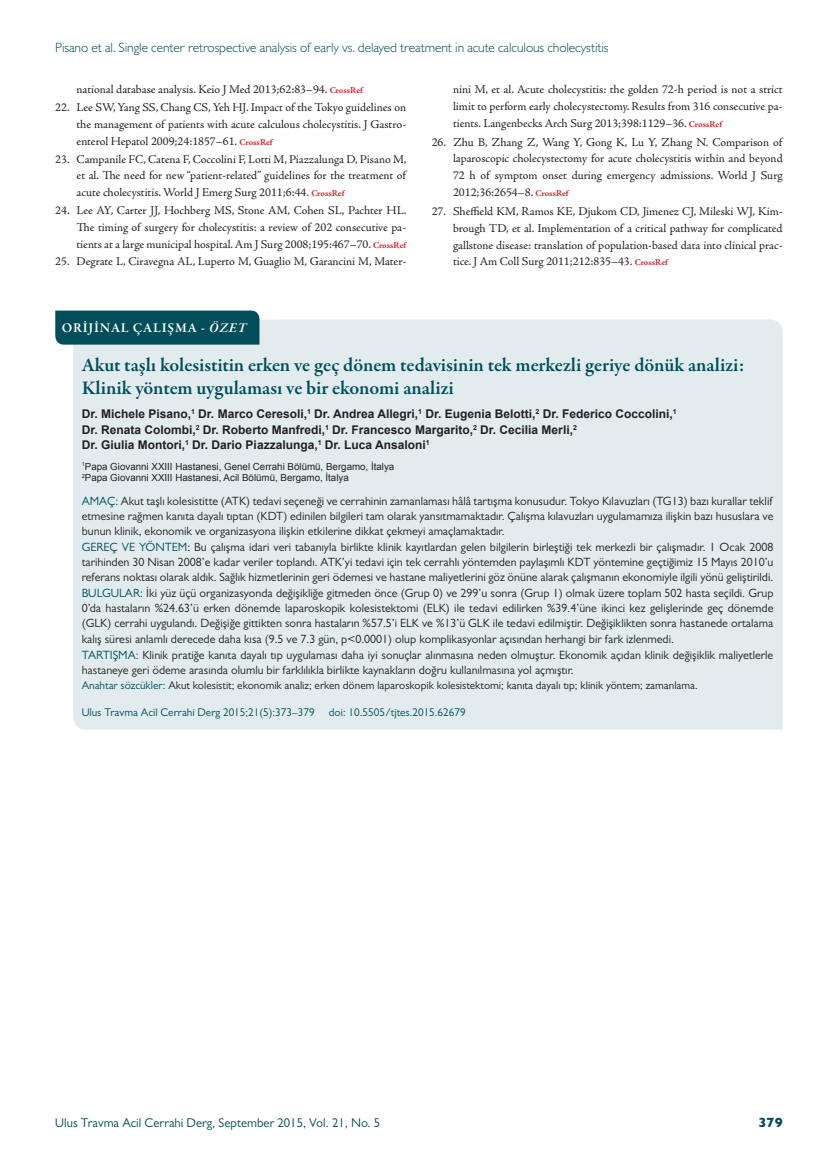
<style>
.page{position:relative;width:838px;height:1170px;background:#fff}
.page>*{position:absolute;margin:0;border:0;box-sizing:border-box;transform-origin:0 0}
.t1{font:600 19.5px/22.5px "Garamond Premr Pro";color:#004e59}
.t2{font:300 13.5px "Gill Sans MT Pro";letter-spacing:-.005em;color:#004e59}
.t3{font:600 13.5px "Garamond Premr Pro";letter-spacing:.055em;color:#fff}
.t4{font:800 13.5px "Gill Sans MT Pro";color:#004e59}
.t5{font:12.75px "Gill Sans MT Pro";color:#004e59}
.t6{font:12px/15px "Gill Sans MT Pro";color:#231f20;text-align:justify}
.t7{font:12px/17px "Adobe Jenson Pro";letter-spacing:-.005em;color:#231f20;text-align:justify}
.t8{font:700 12px/15.8px "Arial";color:#231f20}
.t9{font:11.25px "Gill Sans MT Pro";color:#231f20}
.t10{font:11.25px "Gill Sans MT Pro";color:#004e59}
.t11{font:9.75px/11.7px "Arial";color:#231f20}
.s1{font-weight:700;font-size:9px;color:#d1232a}
.s2{font-style:italic}
.s3{color:#004e59}
</style>
<div class="page">
<div style="left:73px;top:319px;width:709px;height:410px;background:#e2ecef"></div>
<div style="left:55px;top:310px;width:204px;height:34px;background:#004e59"></div>
<p class="t2" style="left:55px;top:39px;width:555px">Pisano et al. Single center retrospective analysis of early vs. delayed treatment in acute calculous cholecystitis</p>
<p class="t7" style="left:77px;top:81px;width:288px">national database analysis. Keio J Med 2013;62:83–94. <span class="s1">CrossRef</span></p>
<p class="t7" style="left:77px;top:99px;width:331px;text-indent:-21px">22. Lee SW, Yang SS, Chang CS, Yeh HJ. Impact of the Tokyo guidelines on the management of patients with acute calculous cholecystitis. J Gastro&shy;enterol Hepatol 2009;24:1857–61. <span class="s1">CrossRef</span></p>
<p class="t7" style="left:77px;top:151px;width:331px;text-indent:-21px">23. Campanile FC, Catena F, Coccolini F, Lotti M, Piazzalunga D, Pisano M, et al. The need for new “patient-related” guidelines for the treatment of acute cholecystitis. World J Emerg Surg 2011;6:44. <span class="s1">CrossRef</span></p>
<p class="t7" style="left:77px;top:202px;width:331px;text-indent:-21px">24. Lee AY, Carter JJ, Hochberg MS, Stone AM, Cohen SL, Pachter HL.<br>The timing of surgery for cholecystitis: a review of 202 consecutive pa&shy;tients at a large municipal hospital. Am J Surg 2008;195:467–70. <span class="s1">CrossRef</span></p>
<p class="t7" style="left:55px;top:253px;width:352px">25. Degrate L, Ciravegna AL, Luperto M, Guaglio M, Garancini M, Mater-</p>
<p class="t3" style="left:62px;top:320px;width:186px">ORİJİNAL ÇALIŞMA - <span class="s2">ÖZET</span></p>
<p class="t7" style="left:453px;top:81px;width:331px">nini M, et al. Acute cholecystitis: the golden 72-h period is not a strict limit to perform early cholecystectomy. Results from 316 consecutive pa&shy;tients. Langenbecks Arch Surg 2013;398:1129–36. <span class="s1">CrossRef</span></p>
<p class="t7" style="left:453px;top:133px;width:331px;text-indent:-21px">26. Zhu B, Zhang Z, Wang Y, Gong K, Lu Y, Zhang N. Comparison of laparoscopic cholecystectomy for acute cholecystitis within and beyond 72 h of symptom onset during emergency admissions. World J Surg 2012;36:2654–8. <span class="s1">CrossRef</span></p>
<p class="t7" style="left:453px;top:202px;width:331px;text-indent:-21px">27. Sheffield KM, Ramos KE, Djukom CD, Jimenez CJ, Mileski WJ, Kim&shy;brough TD, et al. Implementation of a critical pathway for complicated gallstone disease: translation of population-based data into clinical prac&shy;tice. J Am Coll Surg 2011;212:835–43. <span class="s1">CrossRef</span></p>
<h1 class="t1" style="left:82px;top:354px;width:664px">Akut taşlı kolesistitin erken ve geç dönem tedavisinin tek merkezli geriye dönük analizi:<br>Klinik yöntem uygulaması ve bir ekonomi analizi</h1>
<p class="t8" style="left:82px;top:406px;width:596px">Dr. Michele Pisano,<sup>1</sup> Dr. Marco Ceresoli,<sup>1</sup> Dr. Andrea Allegri,<sup>1</sup> Dr. Eugenia Belotti,<sup>2</sup> Dr. Federico Coccolini,<sup>1<br></sup>Dr. Renata Colombi,<sup>2</sup> Dr. Roberto Manfredi,<sup>1</sup> Dr. Francesco Margarito,<sup>2</sup> Dr. Cecilia Merli,<sup>2<br></sup>Dr. Giulia Montori,<sup>1</sup> Dr. Dario Piazzalunga,<sup>1</sup> Dr. Luca Ansaloni<sup>1</sup></p>
<p class="t11" style="left:82px;top:460px;width:314px"><sup>1</sup>Papa Giovanni XXIII Hastanesi, Genel Cerrahi Bölümü, Bergamo, İtalya<br><sup>2</sup>Papa Giovanni XXIII Hastanesi, Acil Bölümü, Bergamo, İtalya</p>
<p class="t6" style="left:82px;top:493px;width:693px"><span class="s3">AMAÇ:</span> Akut taşlı kolesistitte (ATK) tedavi seçeneği ve cerrahinin zamanlaması hâlâ tartışma konusudur. Tokyo Kılavuzları (TG13) bazı kurallar teklif etmesine rağmen kanıta dayalı tıptan (KDT) edinilen bilgileri tam olarak yansıtmamaktadır. Çalışma kılavuzları uygulamamıza ilişkin bazı hususlara ve bunun klinik, ekonomik ve organizasyona ilişkin etkilerine dikkat çekmeyi amaçlamaktadır.</p>
<p class="t6" style="left:82px;top:539px;width:693px"><span class="s3">GEREÇ VE YÖNTEM</span>: Bu çalışma idari veri tabanıyla birlikte klinik kayıtlardan gelen bilgilerin birleştiği tek merkezli bir çalışmadır. 1 Ocak 2008 tarihinden 30 Nisan 2008’e kadar veriler toplandı. ATK’yi tedavi için tek cerrahlı yöntemden paylaşımlı KDT yöntemine geçtiğimiz 15 Mayıs 2010’u referans noktası olarak aldık. Sağlık hizmetlerinin geri ödemesi ve hastane maliyetlerini göz önüne alarak çalışmanın ekonomiyle ilgili yönü geliştirildi.</p>
<p class="t6" style="left:82px;top:585px;width:693px"><span class="s3">BULGULAR:</span> İki yüz üçü organizasyonda değişikliğe gitmeden önce (Grup 0) ve 299’u sonra (Grup 1) olmak üzere toplam 502 hasta seçildi. Grup 0’da hastaların %24.63’ü erken dönemde laparoskopik kolesistektomi (ELK) ile tedavi edilirken %39.4’üne ikinci kez gelişlerinde geç dönemde (GLK) cerrahi uygulandı. Değişiğe gittikten sonra hastaların %57.5’i ELK ve %13’ü GLK ile tedavi edilmiştir. Değişiklikten sonra hastanede ortalama kalış süresi anlamlı derecede daha kısa (9.5 ve 7.3 gün, p&lt;0.0001) olup komplikasyonlar açısından herhangi bir fark izlenmedi.</p>
<p class="t6" style="left:82px;top:647px;width:693px"><span class="s3">TARTIŞMA:</span> Klinik pratiğe kanıta dayalı tıp uygulaması daha iyi sonuçlar alınmasına neden olmuştur. Ekonomik açıdan klinik değişiklik maliyetlerle hastaneye geri ödeme arasında olumlu bir farklılıkla birlikte kaynakların doğru kullanılmasına yol açmıştır.</p>
<p class="t9" style="left:82px;top:679px;width:617px"><span class="s3">Anahtar sözcükler:</span> Akut kolesistit; ekonomik analiz; erken dönem laparoskopik kolesistektomi; kanıta dayalı tıp; klinik yöntem; zamanlama.</p>
<p class="t10" style="left:82px;top:706px;width:234px">Ulus Travma Acil Cerrahi Derg 2015;21(5):373–379</p>
<p class="t10" style="left:329px;top:706px;width:138px">doi: 10.5505/tjtes.2015.62679</p>
<p class="t5" style="left:55px;top:1115px;width:326px">Ulus Travma Acil Cerrahi Derg, September 2015, Vol. 21, No. 5</p>
<p class="t4" style="left:758px;top:1114px;width:26px">379</p>
</div>
